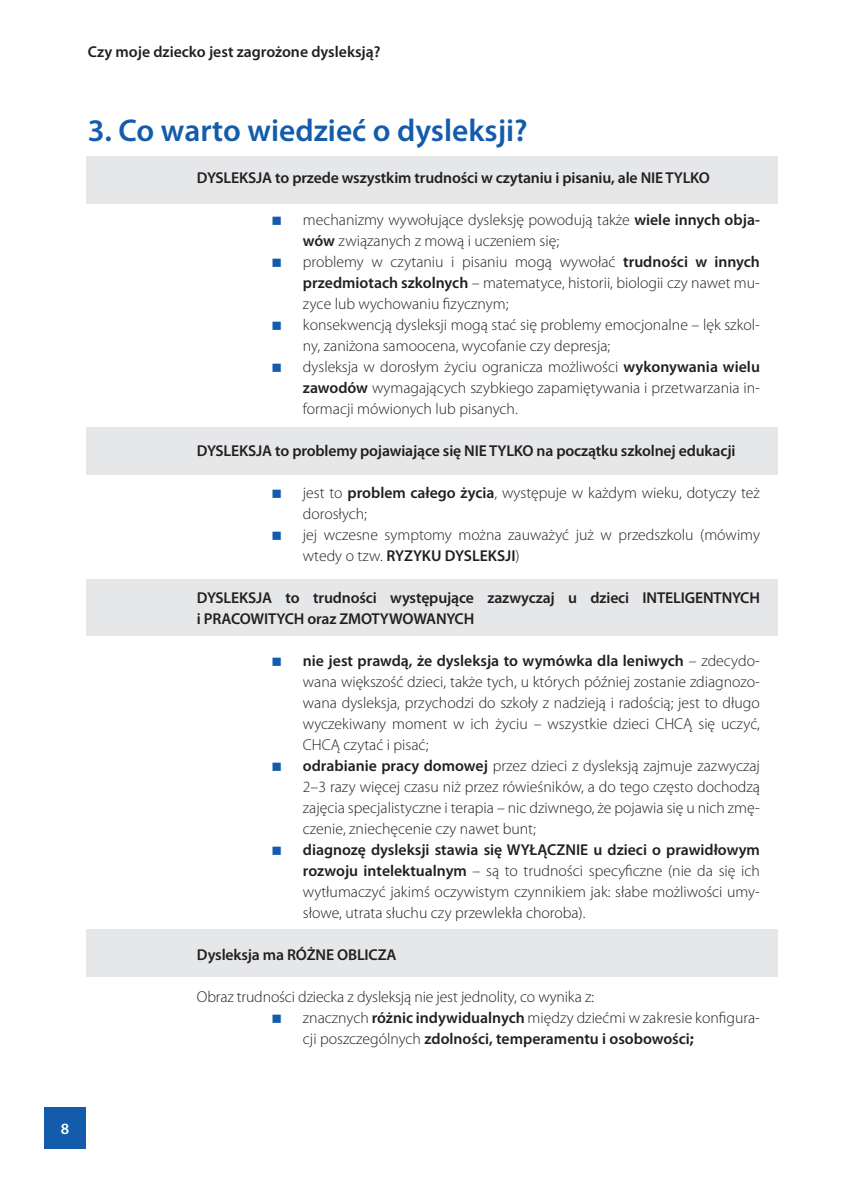
<style>
.page{position:relative;width:849px;height:1196px;background:#fff}
.page>*{position:absolute;margin:0;border:0;box-sizing:border-box;transform-origin:0 0}
.tytuł_18_pt{font:600 31.5px "Myriad Pro";color:#135cab}
.text_-_Lista{font:300 15.75px/21px "Myriad Pro";color:#231f20}
.text{font:600 15.75px/21px "Myriad Pro";letter-spacing:-.01em;color:#231f20}
.text-2{font:300 15.75px "Myriad Pro";letter-spacing:-.01em;color:#231f20}
.t1{font:600 15.75px "Myriad Pro";color:#fff}
.s1{font-weight:600}
.s2{font-weight:700}
</style>
<div class="page">
<div style="left:44px;top:1107px;width:42px;height:42px;background:#135cab"></div>
<div style="left:86px;top:156px;width:691px;height:47px;background:#e6e7e9"></div>
<div style="left:86px;top:427px;width:691px;height:47px;background:#e6e7e9"></div>
<div style="left:86px;top:929px;width:691px;height:48px;background:#e6e7e9"></div>
<div style="left:86px;top:579px;width:691px;height:56px;background:#e6e7e9"></div>
<p class="text" style="left:88px;top:41px;width:294px">Czy moje dziecko jest zagrożone dysleksją?</p>
<p class="tytuł_18_pt" style="left:88px;top:110px;width:441px">3. Co warto wiedzieć o dysleksji?</p>
<p class="text" style="left:197px;top:167px;width:514px">DYSLEKSJA to przede wszystkim trudności w czytaniu i pisaniu, ale NIE TYLKO</p>
<p class="text_-_Lista" style="left:303px;top:209px;width:458px">mechanizmy wywołujące dysleksję powodują także <span class="s1">wiele innych obja&shy;wów</span> związanych z mową i uczeniem się;</p>
<p class="text_-_Lista" style="left:303px;top:251px;width:458px;text-align:justify">problemy w czytaniu i pisaniu mogą wywołać <span class="s1">trudności w innych przedmiotach szkolnych</span> – matematyce, historii, biologii czy nawet mu&shy;zyce lub wychowaniu fizycznym;</p>
<p class="text_-_Lista" style="left:303px;top:314px;width:458px">konsekwencją dysleksji mogą stać się problemy emocjonalne – lęk szkol&shy;ny, zaniżona samoocena, wycofanie czy depresja;</p>
<p class="text_-_Lista" style="left:303px;top:356px;width:458px;text-align:justify">dysleksja w dorosłym życiu ogranicza możliwości <span class="s1">wykonywania wielu zawodów</span> wymagających szybkiego zapamiętywania i przetwarzania in&shy;formacji mówionych lub pisanych.</p>
<p class="text" style="left:197px;top:440px;width:540px">DYSLEKSJA to problemy pojawiające się NIE TYLKO na początku szkolnej edukacji</p>
<p class="text_-_Lista" style="left:303px;top:482px;width:458px">jest to <span class="s1">problem całego życia</span>, występuje w każdym wieku, dotyczy też dorosłych;</p>
<p class="text_-_Lista" style="left:303px;top:524px;width:458px">jej wczesne symptomy można zauważyć już w przedszkolu (mówimy wtedy o tzw. <span class="s1">RYZYKU DYSLEKSJI</span>)</p>
<p class="text" style="left:197px;top:587px;width:564px">DYSLEKSJA to trudności występujące zazwyczaj u dzieci INTELIGENTNYCH i PRACOWITYCH oraz ZMOTYWOWANYCH</p>
<p class="text_-_Lista" style="left:303px;top:650px;width:458px;text-align:justify"><span class="s1">nie jest prawdą, że dysleksja to wymówka dla leniwych</span> – zdecydo&shy;wana większość dzieci, także tych, u których później zostanie zdiagnozo&shy;wana dysleksja, przychodzi do szkoły z nadzieją i radością; jest to długo wyczekiwany moment w ich życiu – wszystkie dzieci CHCĄ się uczyć, CHCĄ czytać i pisać;</p>
<p class="text_-_Lista" style="left:303px;top:755px;width:458px;text-align:justify"><span class="s1">odrabianie pracy domowej</span> przez dzieci z dysleksją zajmuje zazwyczaj 2–3 razy więcej czasu niż przez rówieśników, a do tego często dochodzą zajęcia specjalistyczne i terapia – nic dziwnego, że pojawia się u nich zmę&shy;czenie, zniechęcenie czy nawet bunt;</p>
<p class="text_-_Lista" style="left:303px;top:839px;width:458px;text-align:justify"><span class="s1">diagnozę dysleksji stawia się WYŁĄCZNIE u dzieci o prawidłowym rozwoju intelektualnym</span> – są to trudności specyficzne (nie da się ich wytłumaczyć jakimś oczywistym czynnikiem jak: słabe możliwości umy&shy;słowe, utrata słuchu czy przewlekła choroba).</p>
<p class="text" style="left:197px;top:944px;width:201px">Dysleksja ma RÓŻNE OBLICZA</p>
<p class="text-2" style="left:197px;top:988px;width:398px">Obraz trudności dziecka z dysleksją nie jest jednolity, co wynika z:</p>
<p class="text_-_Lista" style="left:303px;top:1007px;width:458px">znacznych <span class="s1">różnic indywidualnych</span> między dziećmi w zakresie konfigura&shy;cji poszczególnych <span class="s1">zdolności, temperamentu i osobowości</span><span class="s2">;</span></p>
<p class="t1" style="left:61px;top:1118px;width:10px">8</p>
</div>
